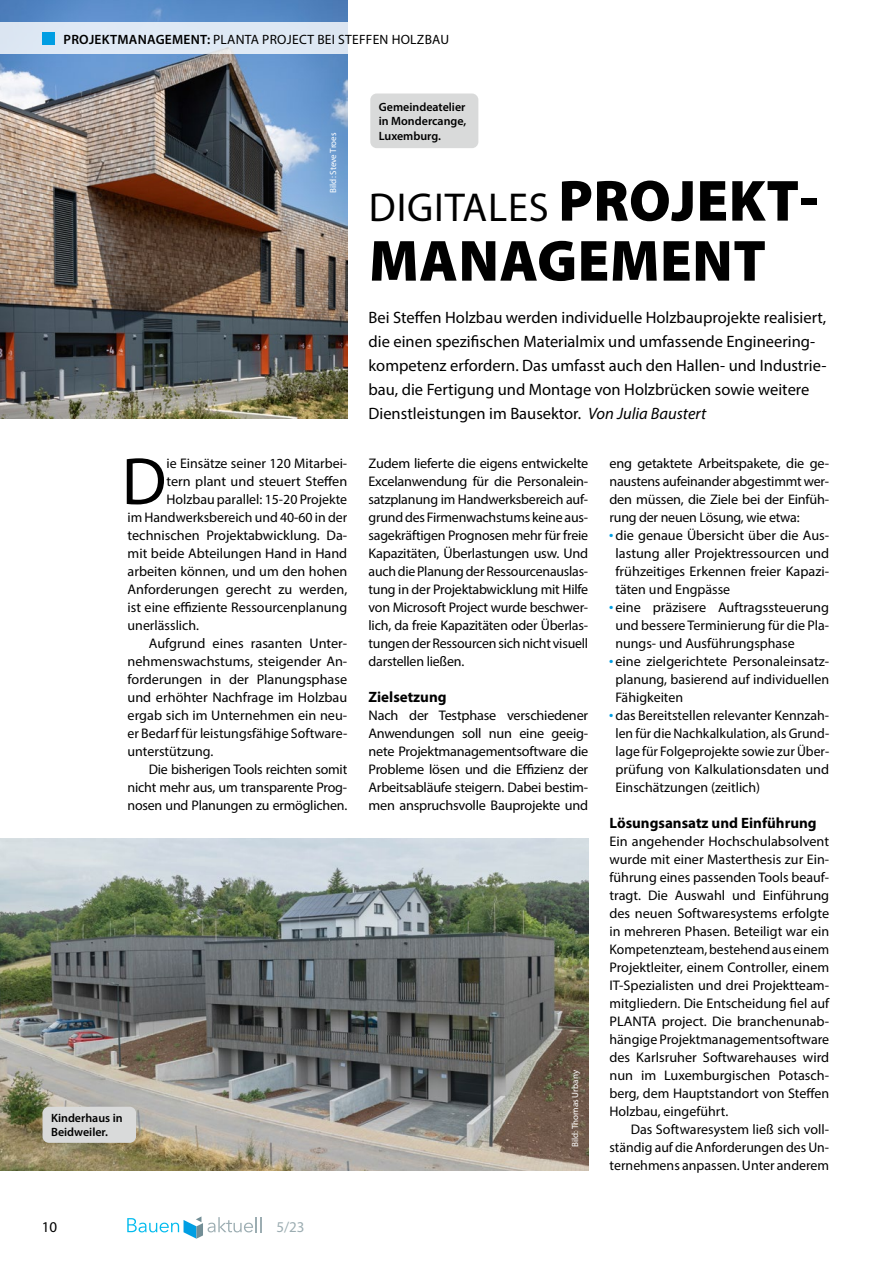
<style>
.page{position:relative;width:893px;height:1263px;background:#fff}
.page>*{position:absolute;margin:0;border:0;box-sizing:border-box;transform-origin:0 0}
.t1{font:67.35px "Myriad Pro";color:#000}
.t2{font:900 58.5px "Myriad Pro";letter-spacing:.01em;color:#000}
.t3{font:40.5px "Myriad Pro";letter-spacing:.02em;color:#000}
.t4{font:16.5px/24px "Myriad Pro";color:#000}
.t5{font:700 15px "Myriad Pro";color:#000}
.t6{font:15px "Myriad Pro";color:#9cadb2}
.t7{font:15px "Myriad Pro";color:#000}
.t8{font:13.95px/18px "Myriad Pro";color:#000;text-align:justify}
.t9{font:13.5px "Myriad Pro";letter-spacing:.02em;color:#000}
.t10{font:600 12px/14.4px "Myriad Pro";color:#000;text-align:justify}
.t11{font:9px "Myriad Pro";color:#fff}
.s1{font-weight:600}
.s2{font-weight:900;font-size:58.5px}
.s3{font-style:italic}
</style>
<div class="page">
<img style="left:0;top:0;width:347px;height:419px">
<div style="left:0;top:22px;width:348px;height:32px;background:#dfe9f5"></div>
<svg style="left:127px;top:1216px;width:134px;height:23px"></svg>
<div style="left:43px;top:32px;width:12px;height:13px;background:#009ee3"></div>
<img style="left:0;top:838px;width:588px;height:332px">
<div style="left:370px;top:94px;width:108px;height:54px;background:#d9dada;border-radius:6px"></div>
<div style="left:43px;top:1107px;width:93px;height:36px;background:#d9dada;border-radius:6px"></div>
<p class="t9" style="left:64px;top:31px;width:387px"><span class="s1">PROJEKTMANAGEMENT:</span> PLANTA PROJECT BEI STEFFEN HOLZBAU</p>
<p class="t11" style="left:327px;top:193px;width:62px;rotate:-90deg">Bild: Steve Troes</p>
<h1 class="t1" style="left:122px;top:440px;width:46px">D</h1>
<p class="t8" style="left:166px;top:454px;width:182px">ie Einsätze seiner 120 Mitarbei-</p>
<p class="t8" style="left:166px;top:472px;width:182px">tern plant und steuert Steffen</p>
<p class="t8" style="left:166px;top:490px;width:182px">Holzbau parallel: 15-20 Projekte</p>
<p class="t8" style="left:128px;top:508px;width:221px">im Handwerksbereich und 40-60 in der</p>
<p class="t8" style="left:128px;top:526px;width:221px">technischen Projektabwicklung. Da-</p>
<p class="t8" style="left:128px;top:544px;width:221px">mit beide Abteilungen Hand in Hand</p>
<p class="t8" style="left:128px;top:562px;width:221px">arbeiten können, und um den hohen</p>
<p class="t8" style="left:128px;top:580px;width:221px">Anforderungen gerecht zu werden,</p>
<p class="t8" style="left:128px;top:598px;width:221px">ist eine effiziente Ressourcenplanung</p>
<p class="t8" style="left:128px;top:616px;width:73px">unerlässlich.</p>
<p class="t8" style="left:149px;top:634px;width:200px">Aufgrund eines rasanten Unter-</p>
<p class="t8" style="left:128px;top:652px;width:221px">nehmenswachstums, steigender An-</p>
<p class="t8" style="left:128px;top:670px;width:221px">forderungen in der Planungsphase</p>
<p class="t8" style="left:128px;top:688px;width:221px">und erhöhter Nachfrage im Holzbau</p>
<p class="t8" style="left:128px;top:706px;width:221px">ergab sich im Unternehmen ein neu-</p>
<p class="t8" style="left:128px;top:724px;width:221px">er Bedarf für leistungsfähige Software-</p>
<p class="t8" style="left:128px;top:742px;width:87px">unterstützung.</p>
<p class="t8" style="left:149px;top:760px;width:200px">Die bisherigen Tools reichten somit</p>
<p class="t8" style="left:128px;top:778px;width:221px">nicht mehr aus, um transparente Prog-</p>
<p class="t8" style="left:128px;top:796px;width:221px">nosen und Planungen zu ermöglichen.</p>
<p class="t10" style="left:51px;top:1110px;width:73px">Kinderhaus in<br>Beidweiler.</p>
<p class="t7" style="left:42px;top:1217px;width:17px">10</p>
<p class="t6" style="left:276px;top:1217px;width:30px">5/23</p>
<p class="t10" style="left:379px;top:99px;width:89px">Gemeindeatelier in Mondercange, Luxemburg.</p>
<h3 class="t3" style="left:369px;top:182px;width:451px">DIGITALES <span class="s2">PROJEKT-</span></h3>
<h2 class="t2" style="left:369px;top:222px;width:398px">MANAGEMENT</h2>
<p class="t4" style="left:369px;top:305px;width:459px">Bei Steffen Holzbau werden individuelle Holzbauprojekte realisiert, die einen spezifischen Materialmix und umfassende Engineering&shy;kompetenz erfordern. Das umfasst auch den Hallen- und Industrie&shy;bau, die Fertigung und Montage von Holzbrücken sowie weitere Dienstleistungen im Bausektor. <span class="s3">Von Julia Baustert</span></p>
<p class="t8" style="left:369px;top:454px;width:221px">Zudem lieferte die eigens entwickelte Excelanwendung für die Personalein&shy;satzplanung im Handwerksbereich auf&shy;grund des Firmenwachstums keine aus&shy;sagekräftigen Prognosen mehr für freie Kapazitäten, Überlastungen usw. Und auch die Planung der Ressourcenauslas&shy;tung in der Projektabwicklung mit Hilfe von Microsoft Project wurde beschwer&shy;lich, da freie Kapazitäten oder Überlas&shy;tungen der Ressourcen sich nicht visuell darstellen ließen.</p>
<p class="t5" style="left:369px;top:687px;width:80px">Zielsetzung</p>
<p class="t8" style="left:369px;top:706px;width:221px">Nach der Testphase verschiedener Anwendungen soll nun eine geeig&shy;nete Projektmanagementsoftware die Probleme lösen und die Effizienz der Arbeitsabläufe steigern. Dabei bestim&shy;men anspruchsvolle Bauprojekte und</p>
<p class="t11" style="left:570px;top:1147px;width:78px;rotate:-90deg">Bild: Thomas Urbany</p>
<p class="t8" style="left:609px;top:454px;width:221px">eng getaktete Arbeitspakete, die ge&shy;naustens aufeinander abgestimmt wer&shy;den müssen, die Ziele bei der Einfüh&shy;rung der neuen Lösung, wie etwa:</p>
<p class="t8" style="left:615px;top:526px;width:215px;text-indent:-6px"><sup>●</sup> die genaue Übersicht über die Aus&shy;lastung aller Projektressourcen und frühzeitiges Erkennen freier Kapazi&shy;täten und Engpässe</p>
<p class="t8" style="left:615px;top:598px;width:215px;text-indent:-6px"><sup>●</sup> eine präzisere Auftragssteuerung und bessere Terminierung für die Pla&shy;nungs- und Ausführungsphase</p>
<p class="t8" style="left:615px;top:652px;width:215px;text-indent:-6px"><sup>●</sup> eine zielgerichtete Personaleinsatz&shy;planung, basierend auf individuellen Fähigkeiten</p>
<p class="t8" style="left:615px;top:706px;width:215px;text-indent:-6px"><sup>●</sup> das Bereitstellen relevanter Kennzah&shy;len für die Nachkalkulation, als Grund&shy;lage für Folgeprojekte sowie zur Über&shy;prüfung von Kalkulationsdaten und Einschätzungen (zeitlich)</p>
<p class="t5" style="left:609px;top:813px;width:209px">Lösungsansatz und Einführung</p>
<p class="t8" style="left:609px;top:832px;width:221px">Ein angehender Hochschulabsolvent wurde mit einer Masterthesis zur Ein&shy;führung eines passenden Tools beauf&shy;tragt. Die Auswahl und Einführung des neuen Softwaresystems erfolgte in mehreren Phasen. Beteiligt war ein Kompetenzteam, bestehend aus einem Projektleiter, einem Controller, einem IT-Spezialisten und drei Projektteam&shy;mitgliedern. Die Entscheidung fiel auf PLANTA project. Die branchenunab&shy;hängige Projektmanagementsoftware des Karlsruher Softwarehauses wird nun im Luxemburgischen Potasch&shy;berg, dem Hauptstandort von Steffen Holzbau, eingeführt.</p>
<p class="t8" style="left:609px;top:1120px;width:221px;text-indent:21px">Das Softwaresystem ließ sich voll&shy;ständig auf die Anforderungen des Un&shy;ternehmens anpassen. Unter anderem</p>
</div>
